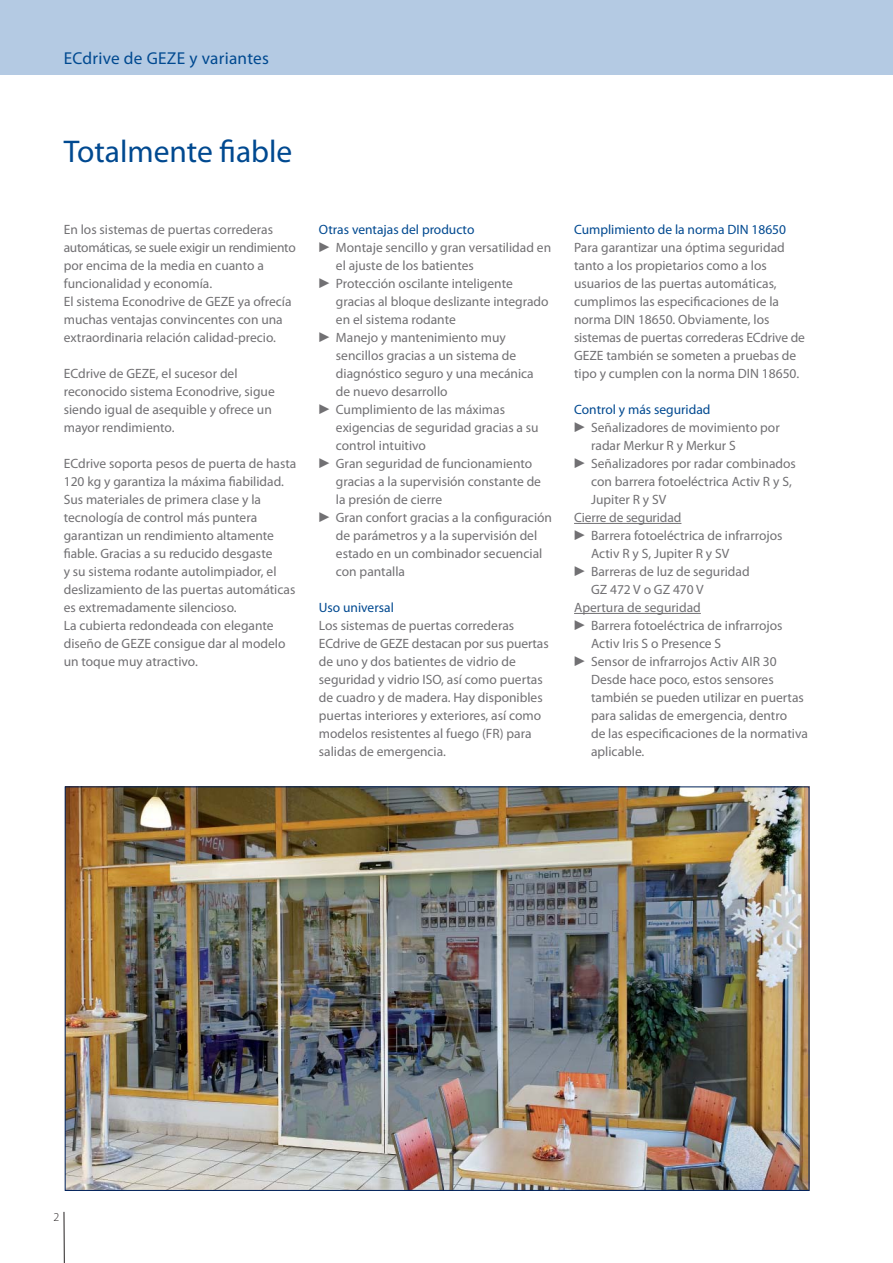
<style>
.page{position:relative;width:893px;height:1263px;background:#fff}
.page>*{position:absolute;margin:0;border:0;box-sizing:border-box;transform-origin:0 0}
.t1{font:31.5px "Myriad Pro";color:#004990}
.t2{font:17.25px "Myriad Pro";letter-spacing:.015em;color:#004990}
.t3{font:13.5px/18px "Myriad Pro";color:#717073}
.t4{font:13.5px "Myriad Pro";color:#004990}
.t5{font:300 12px "Myriad Pro";color:#231f20}
.s1{font-family:"Mathematical Pi Six"}
</style>
<div class="page">
<svg style="left:64px;top:1211px;width:1px;height:52px"></svg>
<div style="left:0;top:0;width:893px;height:74px;background:#b4cae3"></div>
<img style="left:67px;top:789px;width:740px;height:400px">
<hr style="left:574px;top:523px;width:107px;height:1px;background:#717073">
<hr style="left:574px;top:613px;width:127px;height:1px;background:#717073">
<p class="t2" style="left:64px;top:52px;width:207px">ECdrive de GEZE y variantes</p>
<h1 class="t1" style="left:64px;top:140px;width:230px">Totalmente fiable</h1>
<p class="t3" style="left:64px;top:221px;width:234px">En los sistemas de puertas correderas automáticas, se suele exigir un rendimiento por encima de la media en cuanto a funcionalidad y economía.<br>El sistema Econodrive de GEZE ya ofrecía muchas ventajas convincentes con una extraordinaria relación calidad-precio.</p>
<p class="t3" style="left:64px;top:365px;width:212px">ECdrive de GEZE, el sucesor del reconocido sistema Econodrive, sigue siendo igual de asequible y ofrece un mayor rendimiento.</p>
<p class="t3" style="left:64px;top:455px;width:234px">ECdrive soporta pesos de puerta de hasta 120 kg y garantiza la máxima fiabilidad.<br>Sus materiales de primera clase y la tecnología de control más puntera garantizan un rendimiento altamente fiable. Gracias a su reducido desgaste<br>y su sistema rodante autolimpiador, el deslizamiento de las puertas automáticas es extremadamente silencioso.<br>La cubierta redondeada con elegante diseño de GEZE consigue dar al modelo un toque muy atractivo.</p>
<p class="t4" style="left:319px;top:224px;width:157px">Otras ventajas del producto</p>
<p class="t3" style="left:336px;top:239px;width:217px;text-indent:-17px"><span class="s1">-</span> Montaje sencillo y gran versatilidad en el ajuste de los batientes</p>
<p class="t3" style="left:336px;top:275px;width:214px;text-indent:-17px"><span class="s1">-</span> Protección oscilante inteligente gracias al bloque deslizante integrado en el sistema rodante</p>
<p class="t3" style="left:336px;top:329px;width:199px;text-indent:-17px"><span class="s1">-</span> Manejo y mantenimiento muy sencillos gracias a un sistema de diagnóstico seguro y una mecánica de nuevo desarrollo</p>
<p class="t3" style="left:336px;top:401px;width:204px;text-indent:-17px"><span class="s1">-</span> Cumplimiento de las máximas exigencias de seguridad gracias a su control intuitivo</p>
<p class="t3" style="left:336px;top:455px;width:207px;text-indent:-17px"><span class="s1">-</span> Gran seguridad de funcionamiento gracias a la supervisión constante de la presión de cierre</p>
<p class="t3" style="left:336px;top:509px;width:218px;text-indent:-17px"><span class="s1">-</span> Gran confort gracias a la configuración de parámetros y a la supervisión del estado en un combinador secuencial con pantalla</p>
<p class="t4" style="left:319px;top:602px;width:76px">Uso universal</p>
<p class="t3" style="left:319px;top:617px;width:231px">Los sistemas de puertas correderas ECdrive de GEZE destacan por sus puertas de uno y dos batientes de vidrio de seguridad y vidrio ISO, así como puertas de cuadro y de madera. Hay disponibles puertas interiores y exteriores, así como modelos resistentes al fuego (FR) para salidas de emergencia.</p>
<p class="t4" style="left:574px;top:224px;width:214px">Cumplimiento de la norma DIN 18650</p>
<p class="t3" style="left:574px;top:239px;width:232px">Para garantizar una óptima seguridad tanto a los propietarios como a los usuarios de las puertas automáticas, cumplimos las especificaciones de la norma DIN 18650. Obviamente, los sistemas de puertas correderas ECdrive de GEZE también se someten a pruebas de tipo y cumplen con la norma DIN 18650.</p>
<p class="t4" style="left:574px;top:404px;width:138px">Control y más seguridad</p>
<p class="t3" style="left:591px;top:419px;width:190px;text-indent:-17px"><span class="s1">-</span> Señalizadores de movimiento por radar Merkur R y Merkur S</p>
<p class="t3" style="left:574px;top:455px;width:223px"><span class="s1">-</span> Señalizadores por radar combinados</p>
<p class="t3" style="left:591px;top:473px;width:202px">con barrera fotoeléctrica Activ R y S,</p>
<p class="t3" style="left:591px;top:491px;width:77px">Jupiter R y SV</p>
<p class="t3" style="left:574px;top:509px;width:109px">Cierre de seguridad</p>
<p class="t3" style="left:591px;top:527px;width:193px;text-indent:-17px"><span class="s1">-</span> Barrera fotoeléctrica de infrarrojos<br>Activ R y S, Jupiter R y SV</p>
<p class="t3" style="left:574px;top:563px;width:177px"><span class="s1">-</span> Barreras de luz de seguridad</p>
<p class="t3" style="left:591px;top:581px;width:114px">GZ 472 V o GZ 470 V</p>
<p class="t3" style="left:574px;top:599px;width:128px">Apertura de seguridad</p>
<p class="t3" style="left:591px;top:617px;width:193px;text-indent:-17px"><span class="s1">-</span> Barrera fotoeléctrica de infrarrojos<br>Activ Iris S o Presence S</p>
<p class="t3" style="left:591px;top:653px;width:218px;text-indent:-17px"><span class="s1">-</span> Sensor de infrarrojos Activ AIR 30<br>Desde hace poco, estos sensores también se pueden utilizar en puertas para salidas de emergencia, dentro<br>de las especificaciones de la normativa aplicable.</p>
<p class="t5" style="left:54px;top:1212px;width:7px">2</p>
</div>
